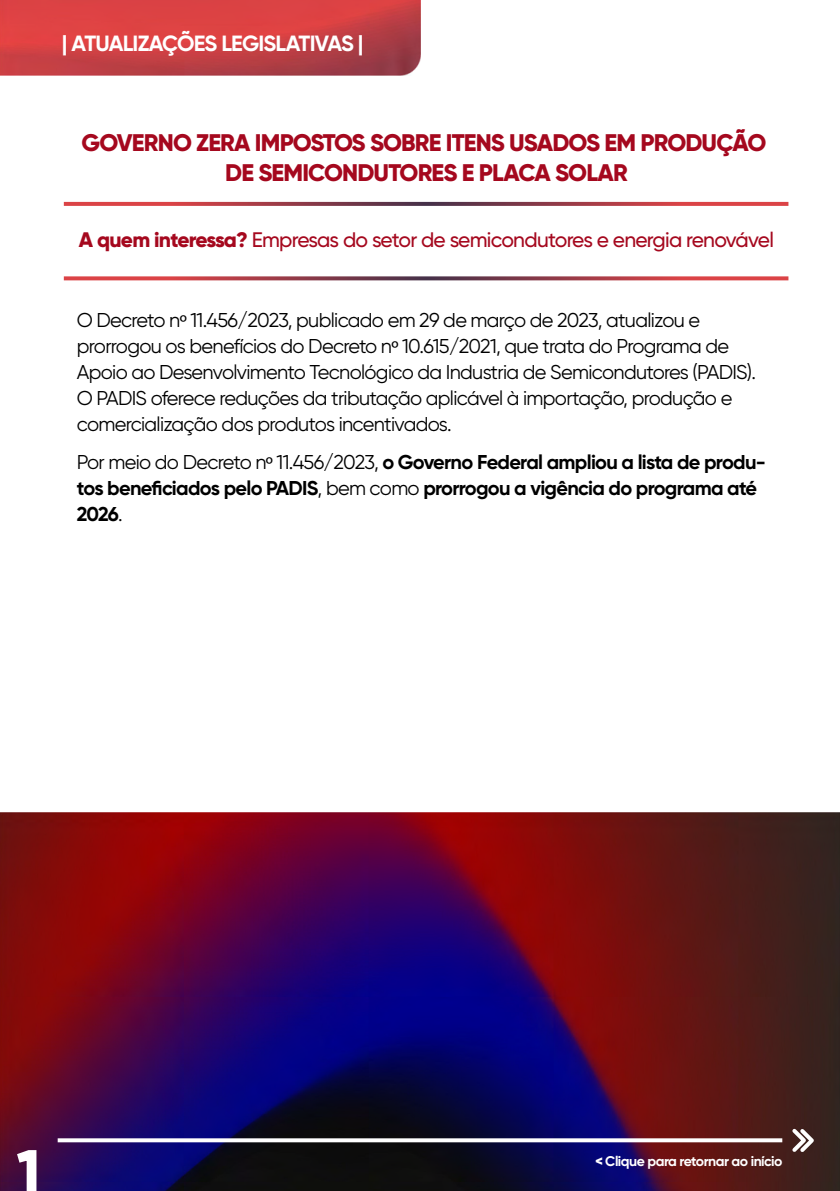
<style>
.page{position:relative;width:840px;height:1191px;background:#fff}
.page>*{position:absolute;margin:0;border:0;box-sizing:border-box;transform-origin:0 0}
.t1{font:700 56.6px "Gilroy";color:#fff}
.t2{font:800 24px/30px "Gilroy";letter-spacing:-.035em;color:#a5081e;text-align:center}
.t3{font:700 22px "Gilroy";letter-spacing:-.035em;color:#fff}
.t4{font:500 21px "Gilroy";letter-spacing:-.035em;color:#a5081e}
.t5{font:20px/26px "Gilroy";letter-spacing:-.035em;color:#000}
.t6{font:700 20px/26px "Gilroy";letter-spacing:-.035em;color:#000}
.t7{font:700 14px "Gilroy";letter-spacing:-.035em;color:#fff}
.s1{font-weight:800}
.s2{font-family:"Myriad Pro"}
.s3{font-weight:400}
.s4{font-family:"Myriad Pro";font-weight:400}
.s5{font-weight:900}
</style>
<div class="page">
<img style="left:0;top:812px;width:839px;height:379px">
<img style="left:0;top:0;width:420px;height:75px">
<svg style="left:58px;top:1138px;width:723px;height:4px"></svg>
<svg style="left:64px;top:202px;width:724px;height:4px"></svg>
<svg style="left:64px;top:276px;width:724px;height:4px"></svg>
<svg style="left:16px;top:1148px;width:21px;height:43px"></svg>
<svg style="left:788px;top:1125px;width:29px;height:30px"></svg>
<p class="t3" style="left:62px;top:30px;width:303px">| ATUALIZAÇÕES LEGISLATIVAS |</p>
<p class="t2" style="left:81px;top:128px;width:686px">GOVERNO ZERA IMPOSTOS SOBRE ITENS USADOS EM PRODUÇÃO<br>DE SEMICONDUTORES E PLACA SOLAR</p>
<p class="t4" style="left:79px;top:227px;width:696px"><span class="s1">A quem interessa?</span> Empresas do setor de semicondutores e energia renovável</p>
<p class="t5" style="left:77px;top:307px;width:680px">O Decreto n<span class="s2">º</span> 11.456/2023, publicado em 29 de março de 2023, atualizou e prorrogou os benefícios do Decreto n<span class="s2">º</span> 10.615/2021, que trata do Programa de Apoio ao Desenvolvimento Tecnológico da Industria de Semicondutores (PADIS).<br>O PADIS oferece reduções da tributação aplicável à importação, produção e comercialização dos produtos incentivados.</p>
<p class="t6" style="left:77px;top:449px;width:690px"><span class="s3">Por meio do Decreto n</span><span class="s4">º</span> <span class="s3">11.456/2023,</span> o Governo Federal ampliou a lista de produ&shy;tos beneficiados pelo PADIS<span class="s3">, bem como</span> prorrogou a vigência do programa até<br>2026<span class="s3">.</span></p>
<h1 class="t1" style="left:18px;top:1135px;width:23px">1</h1>
<p class="t7" style="left:595px;top:1152px;width:188px"><span class="s5">&lt;</span> Clique para retornar ao início</p>
</div>
